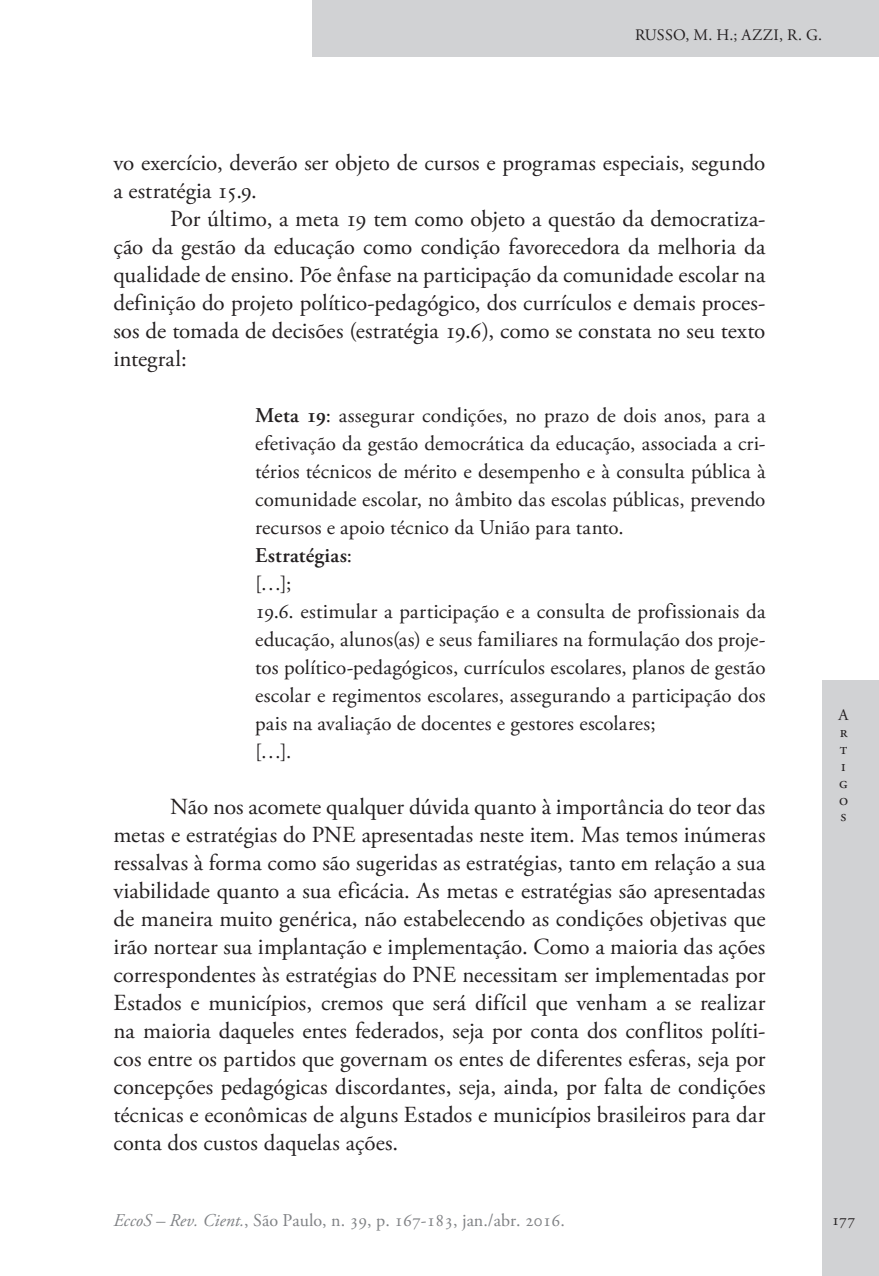
<style>
.page{position:relative;width:879px;height:1276px;background:#fff}
.page>*{position:absolute;margin:0;border:0;box-sizing:border-box;transform-origin:0 0}
.Ec_Normal{font:23px/28px "Adobe Garamond Pro";color:#231f20;text-align:justify}
.Ec_Normal_-_citação{font:21px/28px "Adobe Garamond Pro";letter-spacing:.005em;color:#231f20;text-align:justify}
.Ec_Normal_-_citação-2{font:600 21px "Adobe Garamond Pro";letter-spacing:.015em;color:#231f20}
.t1{font:18px "Adobe Garamond Pro";color:#808285}
.t2{font:16px/16.8px "Adobe Garamond Pro";letter-spacing:.015em;color:#231f20}
.s1{font-weight:600}
.s2{font-weight:400}
.s3{font-style:italic}
</style>
<div class="page">
<div style="left:312px;top:0;width:567px;height:57px;background:#d1d2d4"></div>
<div style="left:822px;top:680px;width:57px;height:596px;background:#d1d2d4"></div>
<p class="t2" style="left:635px;top:27px;width:189px">RUSSO, M. H.; AZZI, R. G.</p>
<p class="Ec_Normal" style="left:113px;top:150px;width:653px">vo exercício, deverão ser objeto de cursos e programas especiais, segundo a estratégia 15.9.</p>
<p class="Ec_Normal" style="left:113px;top:206px;width:654px;text-indent:57px">Por último, a meta 19 tem como objeto a questão da democratiza&shy;ção da gestão da educação como condição favorecedora da melhoria da qualidade de ensino. Põe ênfase na participação da comunidade escolar na definição do projeto político-pedagógico, dos currículos e demais proces&shy;sos de tomada de decisões (estratégia 19.6), como se constata no seu texto integral:</p>
<p class="Ec_Normal_-_citação" style="left:255px;top:402px;width:512px"><span class="s1">Meta 19</span>: assegurar condições, no prazo de dois anos, para a efetivação da gestão democrática da educação, associada a cri&shy;térios técnicos de mérito e desempenho e à consulta pública à comunidade escolar, no âmbito das escolas públicas, prevendo recursos e apoio técnico da União para tanto.</p>
<p class="Ec_Normal_-_citação-2" style="left:255px;top:543px;width:98px">Estratégias<span class="s2">:</span></p>
<p class="Ec_Normal_-_citação" style="left:255px;top:570px;width:38px">[…];</p>
<p class="Ec_Normal_-_citação" style="left:255px;top:598px;width:512px">19.6. estimular a participação e a consulta de profissionais da educação, alunos(as) e seus familiares na formulação dos proje&shy;tos político-pedagógicos, currículos escolares, planos de gestão escolar e regimentos escolares, assegurando a participação dos pais na avaliação de docentes e gestores escolares;</p>
<p class="Ec_Normal_-_citação" style="left:255px;top:738px;width:38px">[…].</p>
<p class="Ec_Normal" style="left:113px;top:794px;width:654px;text-indent:57px">Não nos acomete qualquer dúvida quanto à importância do teor das metas e estratégias do PNE apresentadas neste item. Mas temos inúmeras ressalvas à forma como são sugeridas as estratégias, tanto em relação a sua viabilidade quanto a sua eficácia. As metas e estratégias são apresentadas de maneira muito genérica, não estabelecendo as condições objetivas que irão nortear sua implantação e implementação. Como a maioria das ações correspondentes às estratégias do PNE necessitam ser implementadas por Estados e municípios, cremos que será difícil que venham a se realizar na maioria daqueles entes federados, seja por conta dos conflitos políti&shy;cos entre os partidos que governam os entes de diferentes esferas, seja por concepções pedagógicas discordantes, seja, ainda, por falta de condições técnicas e econômicas de alguns Estados e municípios brasileiros para dar conta dos custos daquelas ações.</p>
<p class="t2" style="left:838px;top:707px;width:11px">A r t i g o s</p>
<p class="t1" style="left:113px;top:1209px;width:453px"><span class="s3">EccoS – Rev. Cient.</span>, São Paulo, n. 39, p. 167-183, jan./abr. 2016.</p>
<p class="t2" style="left:832px;top:1212px;width:25px">177</p>
</div>
